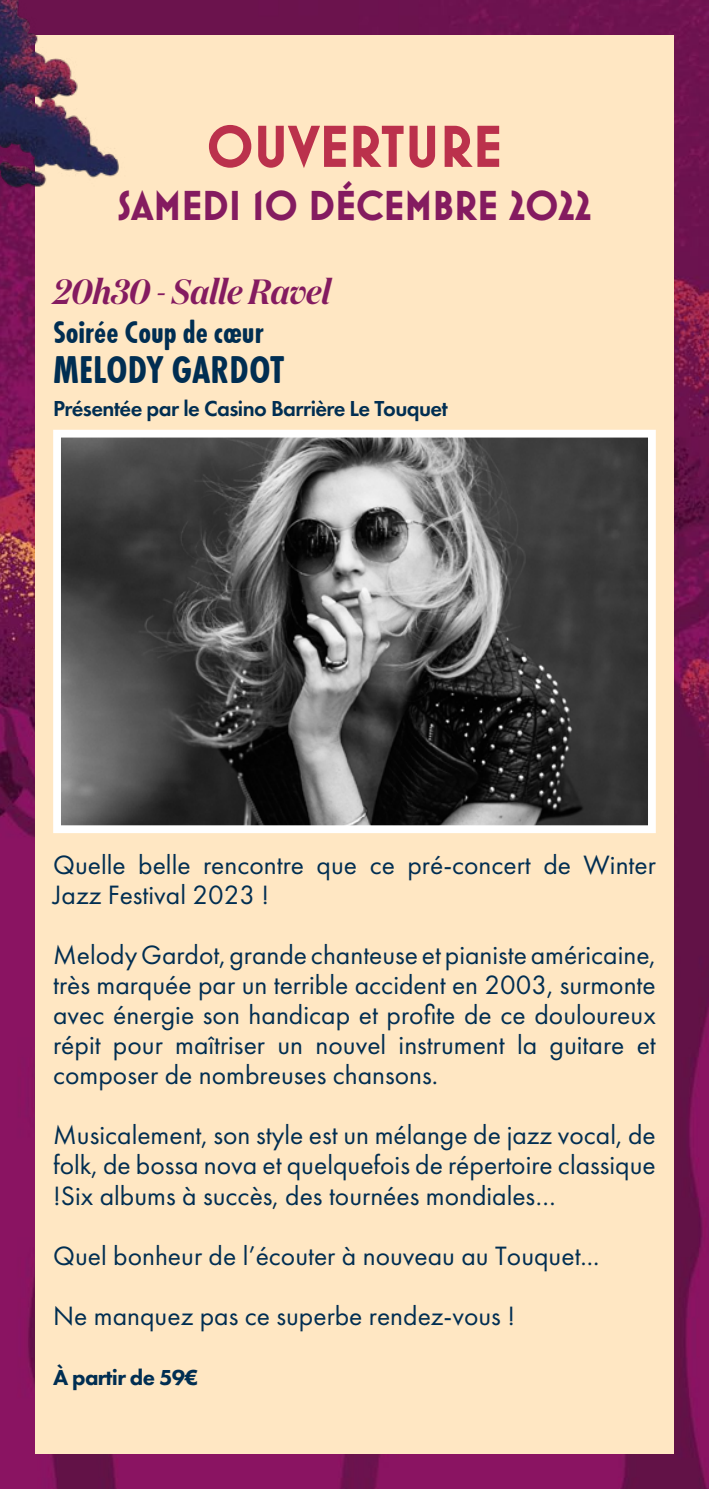
<style>
.page{position:relative;width:709px;height:1489px;background:#fff}
.page>*{position:absolute;margin:0;border:0;box-sizing:border-box;transform-origin:0 0}
.t1{font:700 60px "Mostra Nuova";color:#bb314c}
.t2{font:700 42.5px "Mostra Nuova";color:#841b60}
.t3{font:700 40px "Futura Round Cond";color:#002e52}
.t4{font:italic 600 35px "Domaine Disp Nar";color:#841b60}
.t5{font:700 32.5px "Futura Round Cond";color:#002e52}
.t6{font:27.5px/30px "Futura PT";color:#002e52}
.t7{font:600 22.5px "Futura PT";letter-spacing:-.025em;color:#002e52}
.t8{font:800 22.5px "Futura PT";letter-spacing:-.03em;color:#002e52}
</style>
<div class="page">
<img style="left:0;top:0;width:709px;height:1488px">
<div style="left:35px;top:35px;width:638px;height:1418px;background:#ffe7c3"></div>
<img style="left:62px;top:439px;width:585px;height:385px">
<div style="left:53px;top:430px;width:603px;height:403px;border:8px solid #fff"></div>
<img style="left:0;top:0;width:138px;height:196px">
<h1 class="t1" style="left:207px;top:111px;width:297px">OUVERTURE</h1>
<h2 class="t2" style="left:117px;top:180px;width:476px">SAMEDI 10 DÉCEMBRE 2022</h2>
<p class="t4" style="left:53px;top:270px;width:279px">20h30 - Salle Ravel</p>
<p class="t5" style="left:53px;top:311px;width:212px">Soirée Coup de cœur</p>
<h3 class="t3" style="left:53px;top:343px;width:232px">MELODY GARDOT</h3>
<p class="t7" style="left:53px;top:395px;width:396px">Présentée par le Casino Barrière Le Touquet</p>
<p class="t6" style="left:53px;top:850px;width:604px">Quelle belle rencontre que ce pré-concert de Winter<br>Jazz Festival 2023 !</p>
<p class="t6" style="left:53px;top:940px;width:604px;text-align:justify">Melody Gardot, grande chanteuse et pianiste américaine, très marquée par un terrible accident en 2003, surmonte avec énergie son handicap et profite de ce douloureux répit pour maîtriser un nouvel instrument la guitare et composer de nombreuses chansons.</p>
<p class="t6" style="left:53px;top:1120px;width:604px;text-align:justify">Musicalement, son style est un mélange de jazz vocal, de folk, de bossa nova et quelquefois de répertoire classique !Six albums à succès, des tournées mondiales…</p>
<p class="t6" style="left:53px;top:1225px;width:547px;line-height:60px">Quel bonheur de l’écouter à nouveau au Touquet...<br>Ne manquez pas ce superbe rendez-vous !</p>
<p class="t8" style="left:53px;top:1362px;width:146px">À partir de 59€</p>
</div>
